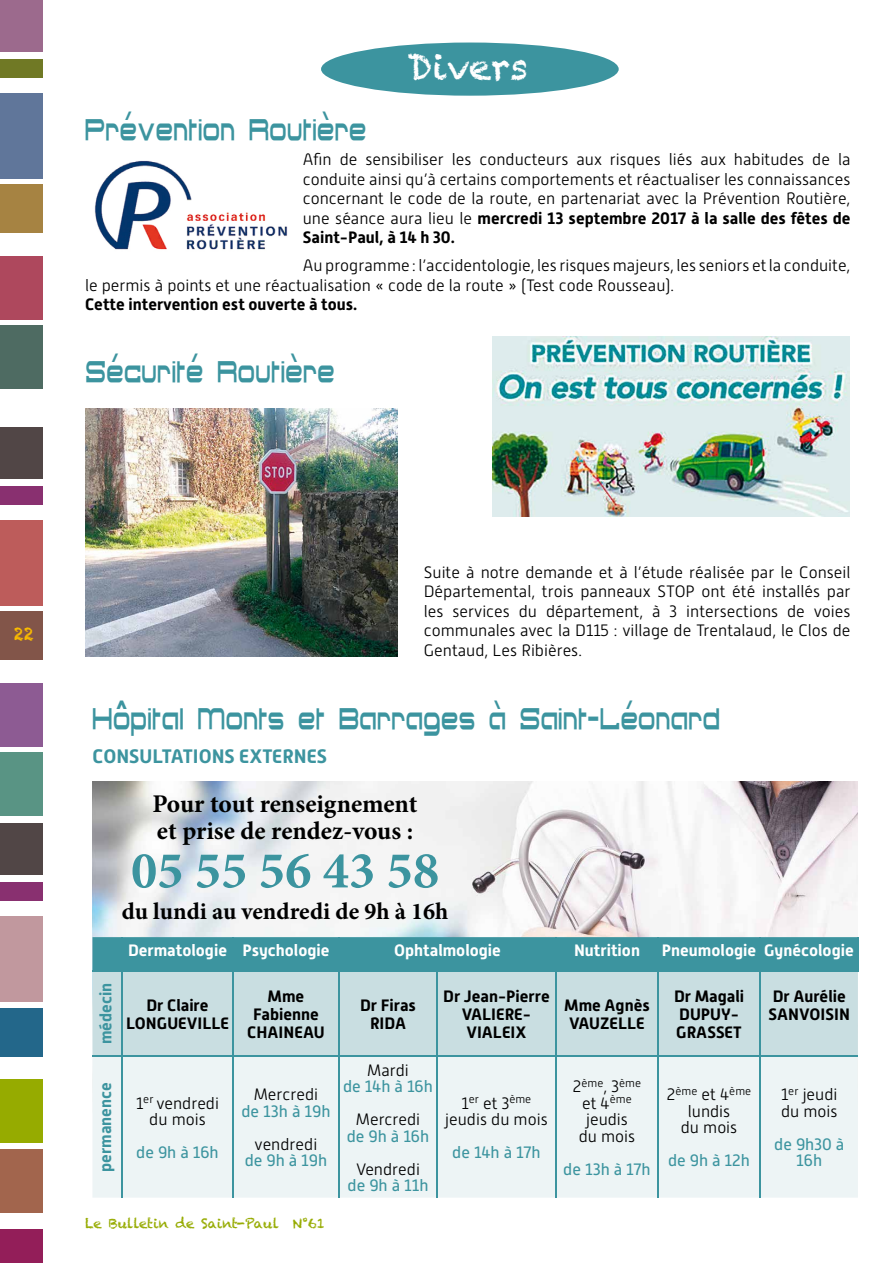
<style>
.page{position:relative;width:893px;height:1263px;background:#fff}
.page>*{position:absolute;margin:0;border:0;box-sizing:border-box;transform-origin:0 0}
.t1{font:700 52.5px "Minion Pro";color:#3c949f}
.t2{font:46.8px "Troglodyte";letter-spacing:.04em;color:#3c949f;scale:.58 1}
.t3{font:36px "Chalkduster";letter-spacing:-.01em;color:#fff}
.t4{font:700 25.5px/27px "Minion Pro";color:#000}
.t5{font:700 24px "Minion Pro";color:#000}
.t6{font:700 19.5px "Alwyn New";color:#3c949f}
.t7{font:18px "Chalkduster";color:#fabb00}
.t8{font:300 16.5px/19.5px "Alwyn New";color:#000;text-align:center}
.t9{font:700 16.5px/18px "Alwyn New";color:#000;text-align:center}
.t10{font:16.5px/16.5px "Alwyn New";color:#3c949f;text-align:center}
.t11{font:700 16.5px "Alwyn New";color:#fff}
.t12{font:700 16.5px "Alwyn New";color:#3c949f}
.t13{font:13.5px "Chalkduster";color:#96ab00}
.t14{font:300 11.55px "Alwyn New";color:#000}
.s1{font-weight:700}
.s2{font-size:16.5px}
</style>
<div class="page">
<div style="left:0;top:0;width:43px;height:51px;background:#9c6a8d"></div>
<div style="left:0;top:59px;width:43px;height:19px;background:#707925"></div>
<div style="left:0;top:93px;width:43px;height:86px;background:#60769a"></div>
<div style="left:0;top:185px;width:43px;height:48px;background:#a68342"></div>
<div style="left:0;top:256px;width:43px;height:63px;background:#ae485d"></div>
<div style="left:0;top:325px;width:43px;height:64px;background:#4e6b62"></div>
<div style="left:0;top:427px;width:43px;height:51px;background:#514646"></div>
<div style="left:0;top:486px;width:43px;height:19px;background:#893070"></div>
<div style="left:0;top:520px;width:43px;height:86px;background:#bd5c5b"></div>
<div style="left:0;top:612px;width:43px;height:48px;background:#825549"></div>
<div style="left:0;top:683px;width:43px;height:63px;background:#8d5b93"></div>
<div style="left:0;top:752px;width:43px;height:64px;background:#599484"></div>
<div style="left:0;top:1229px;width:43px;height:34px;background:#931e59"></div>
<div style="left:0;top:823px;width:43px;height:52px;background:#514646"></div>
<div style="left:0;top:883px;width:43px;height:18px;background:#893070"></div>
<div style="left:0;top:917px;width:43px;height:85px;background:#c1989e"></div>
<div style="left:0;top:1008px;width:43px;height:48px;background:#23678a"></div>
<div style="left:0;top:1079px;width:43px;height:64px;background:#96ab00"></div>
<div style="left:0;top:1149px;width:43px;height:63px;background:#a2654d"></div>
<div style="left:321px;top:43px;width:298px;height:53px;background:#3c949f;border-radius:50%"></div>
<img style="left:94px;top:160px;width:194px;height:90px">
<img style="left:493px;top:337px;width:357px;height:180px">
<img style="left:86px;top:408px;width:311px;height:248px">
<img style="left:92px;top:781px;width:766px;height:156px">
<div style="left:92px;top:937px;width:765px;height:34px;background:#3c949f"></div>
<div style="left:92px;top:972px;width:766px;height:84px;background:#c9dee1"></div>
<div style="left:92px;top:1057px;width:766px;height:140px;background:#edf4f5"></div>
<hr style="left:122px;top:937px;width:1px;height:34px;background:#3c949f">
<hr style="left:232px;top:937px;width:1px;height:34px;background:#3c949f">
<hr style="left:339px;top:937px;width:1px;height:34px;background:#3c949f">
<hr style="left:555px;top:937px;width:1px;height:34px;background:#3c949f">
<hr style="left:657px;top:937px;width:2px;height:34px;background:#3c949f">
<hr style="left:760px;top:937px;width:1px;height:34px;background:#3c949f">
<hr style="left:857px;top:937px;width:1px;height:34px;background:#3c949f">
<hr style="left:92px;top:971px;width:30px;height:1px;background:#3c949f">
<hr style="left:122px;top:971px;width:111px;height:1px;background:#3c949f">
<hr style="left:122px;top:972px;width:1px;height:84px;background:#3c949f">
<hr style="left:233px;top:971px;width:106px;height:1px;background:#3c949f">
<hr style="left:232px;top:972px;width:1px;height:84px;background:#3c949f">
<hr style="left:339px;top:971px;width:98px;height:1px;background:#3c949f">
<hr style="left:339px;top:972px;width:1px;height:84px;background:#3c949f">
<hr style="left:437px;top:971px;width:119px;height:1px;background:#3c949f">
<hr style="left:436px;top:972px;width:1px;height:84px;background:#3c949f">
<hr style="left:556px;top:971px;width:102px;height:1px;background:#3c949f">
<hr style="left:555px;top:972px;width:1px;height:84px;background:#3c949f">
<hr style="left:658px;top:971px;width:102px;height:1px;background:#3c949f">
<hr style="left:657px;top:972px;width:2px;height:84px;background:#3c949f">
<hr style="left:760px;top:971px;width:98px;height:1px;background:#3c949f">
<hr style="left:760px;top:972px;width:1px;height:84px;background:#3c949f">
<hr style="left:92px;top:1056px;width:30px;height:1px;background:#3c949f">
<hr style="left:122px;top:1056px;width:111px;height:1px;background:#3c949f">
<hr style="left:122px;top:1057px;width:1px;height:140px;background:#3c949f">
<hr style="left:233px;top:1056px;width:106px;height:1px;background:#3c949f">
<hr style="left:232px;top:1057px;width:1px;height:140px;background:#3c949f">
<hr style="left:339px;top:1056px;width:98px;height:1px;background:#3c949f">
<hr style="left:339px;top:1057px;width:1px;height:140px;background:#3c949f">
<hr style="left:437px;top:1056px;width:119px;height:1px;background:#3c949f">
<hr style="left:436px;top:1057px;width:1px;height:140px;background:#3c949f">
<hr style="left:556px;top:1056px;width:102px;height:1px;background:#3c949f">
<hr style="left:555px;top:1057px;width:1px;height:140px;background:#3c949f">
<hr style="left:658px;top:1056px;width:102px;height:1px;background:#3c949f">
<hr style="left:657px;top:1057px;width:2px;height:140px;background:#3c949f">
<hr style="left:760px;top:1056px;width:98px;height:1px;background:#3c949f">
<hr style="left:760px;top:1057px;width:1px;height:140px;background:#3c949f">
<h3 class="t3" style="left:408px;top:45px;width:122px">Divers</h3>
<h2 class="t2" style="left:85px;top:106px;width:486px">Prévention Routière</h2>
<p class="t8" style="left:303px;top:150px;width:549px;text-align:justify">Afin de sensibiliser les conducteurs aux risques liés aux habitudes de la conduite ainsi qu’à certains comportements et réactualiser les connaissances concernant le code de la route, en partenariat avec la Prévention Routière, une séance aura lieu le <span class="s1">mercredi 13 septembre 2017 à la salle des fêtes de Saint-Paul, à 14 h 30.</span></p>
<p class="t8" style="left:85px;top:256px;width:767px;text-align:left;text-indent:218px">Au programme : l’accidentologie, les risques majeurs, les seniors et la conduite, le permis à points et une réactualisation « code de la route » (Test code Rousseau).</p>
<p class="t9" style="left:85px;top:295px;width:274px">Cette intervention est ouverte à tous.</p>
<h2 class="t2" style="left:86px;top:348px;width:430px">Sécurité Routière</h2>
<p class="t7" style="left:14px;top:623px;width:22px">22</p>
<p class="t8" style="left:424px;top:562px;width:428px;text-align:justify">Suite à notre demande et à l’étude réalisée par le Conseil Départemental, trois panneaux STOP ont été installés par les services du département, à 3 intersections de voies communales avec la D115 : village de Trentalaud, le Clos de Gentaud, Les Ribières.</p>
<h2 class="t2" style="left:92px;top:695px;width:1083px">Hôpital Monts et Barrages à Saint-Léonard</h2>
<p class="t6" style="left:92px;top:745px;width:236px">CONSULTATIONS EXTERNES</p>
<h3 class="t4" style="left:153px;top:790px;width:266px">Pour tout renseignement et prise de rendez-vous :</h3>
<h1 class="t1" style="left:131px;top:834px;width:310px">05 55 56 43 58</h1>
<h3 class="t5" style="left:122px;top:894px;width:328px">du lundi au vendredi de 9h à 16h</h3>
<p class="t12" style="left:96px;top:1044px;width:63px;rotate:-90deg">médecin</p>
<p class="t12" style="left:96px;top:1172px;width:91px;rotate:-90deg">permanence</p>
<p class="t11" style="left:128px;top:940px;width:203px">Dermatologie Psychologie</p>
<p class="t11" style="left:394px;top:940px;width:108px">Ophtalmologie</p>
<p class="t11" style="left:574px;top:940px;width:67px">Nutrition</p>
<p class="t11" style="left:662px;top:940px;width:193px">Pneumologie Gynécologie</p>
<p class="t9" style="left:126px;top:996px;width:105px">Dr Claire<br>LONGUEVILLE</p>
<p class="t9" style="left:247px;top:987px;width:79px">Mme<br>Fabienne<br>CHAINEAU</p>
<p class="t9" style="left:360px;top:996px;width:57px">Dr Firas<br>RIDA</p>
<p class="t9" style="left:443px;top:987px;width:108px">Dr Jean-Pierre<br>VALIERE-<br>VIALEIX</p>
<p class="t9" style="left:564px;top:996px;width:87px;text-align:left">Mme Agnès<br>VAUZELLE</p>
<p class="t9" style="left:674px;top:987px;width:72px;text-align:left">Dr Magali<br>DUPUY-<br>GRASSET</p>
<p class="t9" style="left:769px;top:987px;width:83px;text-align:left">Dr Aurélie<br>SANVOISIN</p>
<p class="t8" style="left:136px;top:1095px;width:85px;line-height:16.5px">1<sup>er</sup> vendredi du mois</p>
<p class="t10" style="left:136px;top:1144px;width:84px">de 9h à 16h</p>
<p class="t8" style="left:254px;top:1085px;width:66px">Mercredi</p>
<p class="t10" style="left:241px;top:1103px;width:91px">de 13h à 19h</p>
<p class="t8" style="left:255px;top:1134px;width:64px">vendredi</p>
<p class="t10" style="left:245px;top:1152px;width:84px">de 9h à 19h</p>
<p class="t8" style="left:367px;top:1060px;width:43px">Mardi</p>
<p class="t10" style="left:343px;top:1078px;width:91px">de 14h à 16h</p>
<p class="t8" style="left:356px;top:1110px;width:66px">Mercredi</p>
<p class="t10" style="left:347px;top:1128px;width:84px">de 9h à 16h</p>
<p class="t8" style="left:356px;top:1159px;width:65px">Vendredi</p>
<p class="t10" style="left:348px;top:1177px;width:82px">de 9h à 11h</p>
<p class="t14" style="left:462px;top:1093px;width:71px"><span class="s2">1</span>er <span class="s2">et 3</span>ème</p>
<p class="t8" style="left:445px;top:1110px;width:104px">jeudis du mois</p>
<p class="t10" style="left:452px;top:1144px;width:90px">de 14h à 17h</p>
<p class="t14" style="left:573px;top:1076px;width:70px"><span class="s2">2</span>ème<span class="s2">, 3</span>ème</p>
<p class="t8" style="left:579px;top:1095px;width:58px;line-height:16.5px">et 4<sup>ème </sup>jeudis du mois</p>
<p class="t10" style="left:563px;top:1161px;width:89px">de 13h à 17h</p>
<p class="t14" style="left:667px;top:1084px;width:86px"><span class="s2">2</span>ème <span class="s2">et 4</span>ème</p>
<p class="t8" style="left:681px;top:1103px;width:58px;line-height:16.5px">lundis du mois</p>
<p class="t10" style="left:668px;top:1152px;width:83px">de 9h à 12h</p>
<p class="t8" style="left:781px;top:1086px;width:58px;line-height:16.5px;text-align:left">1<sup>er</sup> jeudi du mois</p>
<p class="t10" style="left:774px;top:1136px;width:71px">de 9h30 à<br>16h</p>
<p class="t13" style="left:85px;top:1216px;width:242px">Le Bulletin de Saint-Paul N°61</p>
</div>
